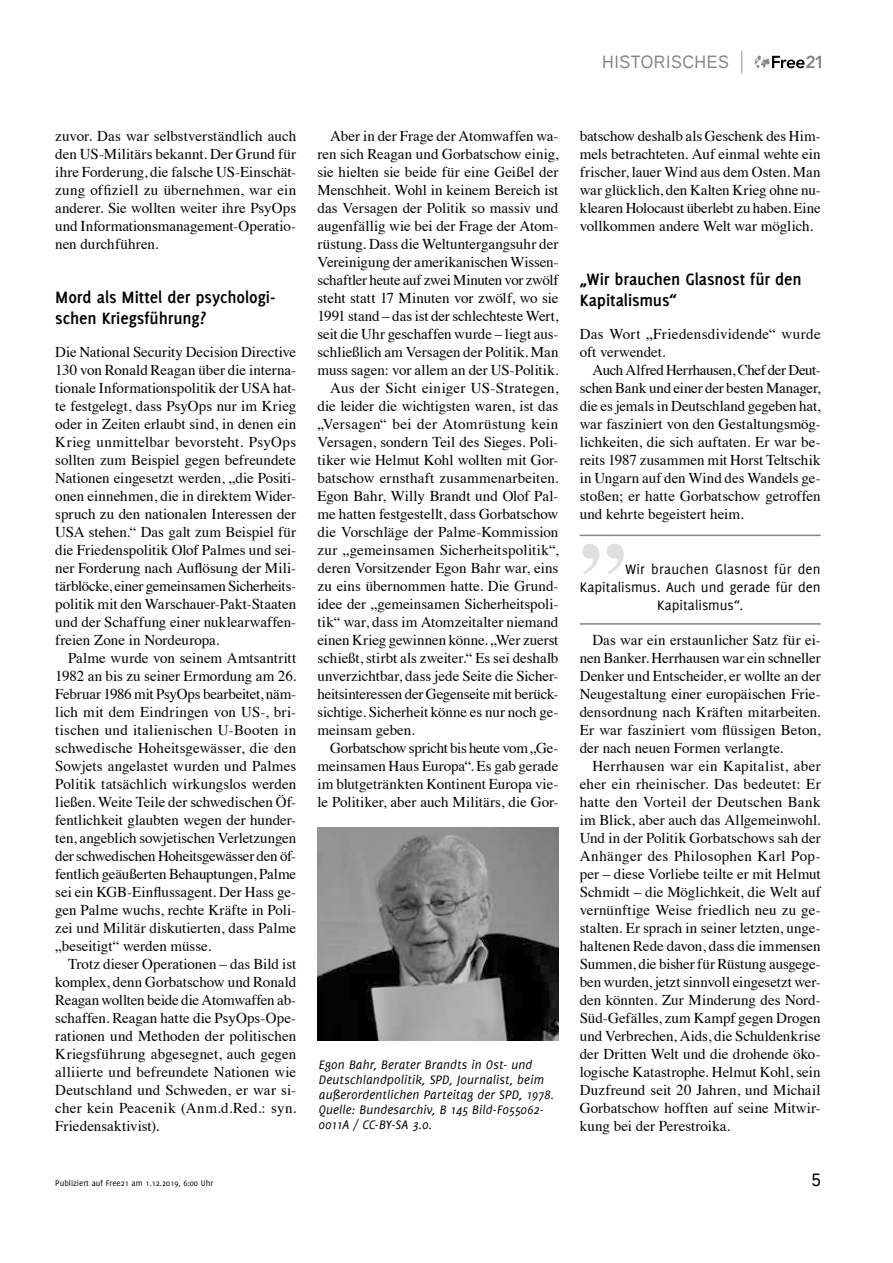
<style>
.page{position:relative;width:893px;height:1263px;background:#fff}
.page>*{position:absolute;margin:0;border:0;box-sizing:border-box;transform-origin:0 0}
.t1{font:700 91.5px "Times";color:#dfdfdf}
.t2{font:700 18px/21px "Delicious";letter-spacing:-.005em;color:#000}
.t3{font:18px "Liberation Sans";letter-spacing:.03em;color:#868686;scale:.9 1}
.t4{font:18px "Liberation Sans";color:#000;scale:.9 1}
.t5{font:15px/18px "Times";color:#000;text-align:justify}
.t6{font:15px/18px "Times";letter-spacing:.02em;color:#000}
.t7{font:15px "Delicious";letter-spacing:.005em;color:#000}
.t8{font:15px "Times";letter-spacing:-.02em;color:#000}
.t9{font:15px "Times";letter-spacing:-.025em;color:#000}
.t10{font:italic 13.5px/15px "Delicious";letter-spacing:.01em;color:#000}
.t11{font:9px "Delicious";color:#000}
</style>
<div class="page">
<svg style="left:755px;top:55px;width:66px;height:13px"></svg>
<svg style="left:741px;top:51px;width:1px;height:23px"></svg>
<hr style="left:580px;top:535px;width:241px;height:1px;background:#868686">
<hr style="left:580px;top:623px;width:241px;height:2px;background:#868686">
<img style="left:317px;top:827px;width:241px;height:213px">
<p class="t3" style="left:602px;top:52px;width:142px">HISTORISCH ES</p>
<p class="t5" style="left:55px;top:126px;width:242px">zuvor. Das war selbstverständlich auch den US-Militärs bekannt. Der Grund für ihre Forderung, die falsche US-Einschät&shy;zung offiziell zu übernehmen, war ein anderer. Sie wollten weiter ihre PsyOps und Informationsmanagement-Operatio&shy;nen durchführen.</p>
<p class="t2" style="left:55px;top:287px;width:222px">Mord als Mittel der psychologi&shy;schen Kriegsführung?</p>
<p class="t5" style="left:55px;top:342px;width:242px">Die National Security Decision Directive 130 von Ronald Reagan über die interna&shy;tionale Informationspolitik der USA hat&shy;te festgelegt, dass PsyOps nur im Krieg oder in Zeiten erlaubt sind, in denen ein Krieg unmittelbar bevorsteht. PsyOps sollten zum Beispiel gegen befreundete Nationen eingesetzt werden, „die Positi&shy;onen einnehmen, die in direktem Wider&shy;spruch zu den nationalen Interessen der USA stehen.“ Das galt zum Beispiel für die Friedenspolitik Olof Palmes und sei&shy;ner Forderung nach Auflösung der Mili&shy;tärblöcke, einer gemeinsamen Sicherheits&shy;politik mit den Warschauer-Pakt-Staaten und der Schaffung einer nuklearwaffen&shy;freien Zone in Nordeuropa.</p>
<p class="t5" style="left:55px;top:648px;width:242px;text-indent:13px">Palme wurde von seinem Amtsantritt 1982 an bis zu seiner Ermordung am 26.<br>Februar 1986 mit PsyOps bearbeitet, näm&shy;lich mit dem Eindringen von US-, bri&shy;tischen und italienischen U-Booten in schwedische Hoheitsgewässer, die den Sowjets angelastet wurden und Palmes Politik tatsächlich wirkungslos werden ließen. Weite Teile der schwedischen Öf&shy;fentlichkeit glaubten wegen der hunder&shy;ten, angeblich sowjetischen Verletzungen der schwedischen Hoheitsgewässer den öf&shy;fentlich geäußerten Behauptungen, Palme sei ein KGB-Einflussagent. Der Hass ge&shy;gen Palme wuchs, rechte Kräfte in Poli&shy;zei und Militär diskutierten, dass Palme „beseitigt“ werden müsse.</p>
<p class="t5" style="left:55px;top:954px;width:242px;text-indent:13px">Trotz dieser Operationen – das Bild ist komplex, denn Gorbatschow und Ronald Reagan wollten beide die Atomwaffen ab&shy;schaffen. Reagan hatte die PsyOps-Ope&shy;rationen und Methoden der politischen Kriegsführung abgesegnet, auch gegen alliierte und befreundete Nationen wie Deutschland und Schweden, er war si&shy;cher kein Peacenik (Anm.d.Red.: syn.<br>Friedensaktivist).</p>
<p class="t5" style="left:330px;top:126px;width:230px">Aber in der Frage der Atomwaffen wa-</p>
<p class="t5" style="left:317px;top:144px;width:242px">ren sich Reagan und Gorbatschow einig,</p>
<p class="t5" style="left:317px;top:162px;width:242px">sie hielten sie beide für eine Geißel der</p>
<p class="t5" style="left:317px;top:180px;width:242px">Menschheit. Wohl in keinem Bereich ist</p>
<p class="t5" style="left:317px;top:198px;width:242px">das Versagen der Politik so massiv und</p>
<p class="t5" style="left:317px;top:216px;width:242px">augenfällig wie bei der Frage der Atom-</p>
<p class="t5" style="left:317px;top:234px;width:242px">rüstung. Dass die Weltuntergangsuhr der</p>
<p class="t5" style="left:317px;top:252px;width:242px">Vereinigung der amerikanischen Wissen-</p>
<p class="t8" style="left:317px;top:266px;width:242px">schaftler heute auf zwei Minuten vor zwölf</p>
<p class="t5" style="left:317px;top:288px;width:242px">steht statt 17 Minuten vor zwölf, wo sie</p>
<p class="t5" style="left:317px;top:306px;width:242px">1991 stand – das ist der schlechteste Wert,</p>
<p class="t5" style="left:317px;top:324px;width:242px">seit die Uhr geschaffen wurde – liegt aus-</p>
<p class="t5" style="left:317px;top:342px;width:242px">schließlich am Versagen der Politik. Man</p>
<p class="t5" style="left:317px;top:360px;width:242px">muss sagen: vor allem an der US-Politik.</p>
<p class="t5" style="left:330px;top:378px;width:230px">Aus der Sicht einiger US-Strategen,</p>
<p class="t5" style="left:317px;top:396px;width:242px">die leider die wichtigsten waren, ist das</p>
<p class="t6" style="left:317px;top:414px;width:242px">„Versagen“ bei der Atomrüstung kein</p>
<p class="t5" style="left:317px;top:432px;width:242px">Versagen, sondern Teil des Sieges. Poli-</p>
<p class="t5" style="left:317px;top:450px;width:242px">tiker wie Helmut Kohl wollten mit Gor-</p>
<p class="t5" style="left:317px;top:468px;width:242px">batschow ernsthaft zusammenarbeiten.</p>
<p class="t5" style="left:317px;top:486px;width:242px">Egon Bahr, Willy Brandt und Olof Pal-</p>
<p class="t5" style="left:317px;top:504px;width:242px">me hatten festgestellt, dass Gorbatschow</p>
<p class="t5" style="left:317px;top:522px;width:242px">die Vorschläge der Palme-Kommission</p>
<p class="t5" style="left:317px;top:540px;width:242px">zur „gemeinsamen Sicherheitspolitik“,</p>
<p class="t5" style="left:317px;top:558px;width:242px">deren Vorsitzender Egon Bahr war, eins</p>
<p class="t5" style="left:317px;top:576px;width:242px">zu eins übernommen hatte. Die Grund-</p>
<p class="t5" style="left:317px;top:594px;width:242px">idee der „gemeinsamen Sicherheitspoli-</p>
<p class="t5" style="left:317px;top:612px;width:242px">tik“ war, dass im Atomzeitalter niemand</p>
<p class="t5" style="left:317px;top:630px;width:242px">einen Krieg gewinnen könne. „Wer zuerst</p>
<p class="t5" style="left:317px;top:648px;width:242px">schießt, stirbt als zweiter.“ Es sei deshalb</p>
<p class="t5" style="left:317px;top:666px;width:242px">unverzichtbar, dass jede Seite die Sicher-</p>
<p class="t5" style="left:317px;top:684px;width:242px">heitsinteressen der Gegenseite mit berück-</p>
<p class="t5" style="left:317px;top:702px;width:242px">sichtige. Sicherheit könne es nur noch ge-</p>
<p class="t5" style="left:317px;top:720px;width:99px">meinsam geben.</p>
<p class="t9" style="left:330px;top:734px;width:230px">Gorbatschow spricht bis heute vom „Ge-</p>
<p class="t5" style="left:317px;top:756px;width:242px">meinsamen Haus Europa“. Es gab gerade</p>
<p class="t5" style="left:317px;top:774px;width:242px">im blutgetränkten Kontinent Europa vie-</p>
<p class="t5" style="left:317px;top:792px;width:242px">le Politiker, aber auch Militärs, die Gor-</p>
<p class="t10" style="left:319px;top:1057px;width:237px">Egon Bahr, Berater Brandts in Ost- und Deutschlandpolitik, SPD, Journalist, beim außerordentlichen Parteitag der SPD, 1978.<br>Quelle: Bundesarchiv, B 145 Bild-F055062- 0011A / CC-BY-SA 3.0.</p>
<p class="t5" style="left:580px;top:126px;width:242px">batschow deshalb als Geschenk des Him&shy;mels betrachteten. Auf einmal wehte ein frischer, lauer Wind aus dem Osten. Man war glücklich, den Kalten Krieg ohne nu&shy;klearen Holocaust überlebt zu haben. Eine vollkommen andere Welt war möglich.</p>
<p class="t2" style="left:580px;top:269px;width:223px">„Wir brauchen Glasnost für den<br>Kapitalismus“</p>
<p class="t6" style="left:580px;top:324px;width:242px">Das Wort „Friedensdividende“ wurde oft verwendet.</p>
<p class="t5" style="left:580px;top:360px;width:242px;text-indent:13px">Auch Alfred Herrhausen, Chef der Deut&shy;schen Bank und einer der besten Manager, die es jemals in Deutschland gegeben hat, war fasziniert von den Gestaltungsmög&shy;lichkeiten, die sich auftaten. Er war be&shy;reits 1987 zusammen mit Horst Teltschik in Ungarn auf den Wind des Wandels ge&shy;stoßen; er hatte Gorbatschow getroffen und kehrte begeistert heim.</p>
<h1 class="t1" style="left:580px;top:439px;width:47px">„</h1>
<p class="t7" style="left:625px;top:561px;width:197px">Wir brauchen Glasnost für den</p>
<p class="t7" style="left:580px;top:579px;width:242px">Kapitalismus. Auch und gerade für den</p>
<p class="t7" style="left:657px;top:597px;width:88px">Kapitalismus“.</p>
<p class="t5" style="left:580px;top:630px;width:242px;text-indent:13px">Das war ein erstaunlicher Satz für ei&shy;nen Banker. Herrhausen war ein schneller Denker und Entscheider, er wollte an der Neugestaltung einer europäischen Frie&shy;densordnung nach Kräften mitarbeiten.<br>Er war fasziniert vom flüssigen Beton, der nach neuen Formen verlangte.</p>
<p class="t5" style="left:580px;top:756px;width:242px;text-indent:13px">Herrhausen war ein Kapitalist, aber eher ein rheinischer. Das bedeutet: Er hatte den Vorteil der Deutschen Bank im Blick, aber auch das Allgemeinwohl.<br>Und in der Politik Gorbatschows sah der Anhänger des Philosophen Karl Pop&shy;per – diese Vorliebe teilte er mit Helmut Schmidt – die Möglichkeit, die Welt auf vernünftige Weise friedlich neu zu ge&shy;stalten. Er sprach in seiner letzten, unge&shy;haltenen Rede davon, dass die immensen Summen, die bisher für Rüstung ausgege&shy;ben wurden, jetzt sinnvoll eingesetzt wer&shy;den könnten. Zur Minderung des Nord-Süd-Gefälles, zum Kampf gegen Drogen und Verbrechen, Aids, die Schuldenkrise der Dritten Welt und die drohende öko&shy;logische Katastrophe. Helmut Kohl, sein Duzfreund seit 20 Jahren, und Michail Gorbatschow hofften auf seine Mitwir&shy;kung bei der Perestroika.</p>
<p class="t11" style="left:55px;top:1178px;width:159px">Publiziert auf Free21 am 1.12.2019, 6:00 Uhr</p>
<p class="t4" style="left:812px;top:1169px;width:12px">5</p>
</div>
